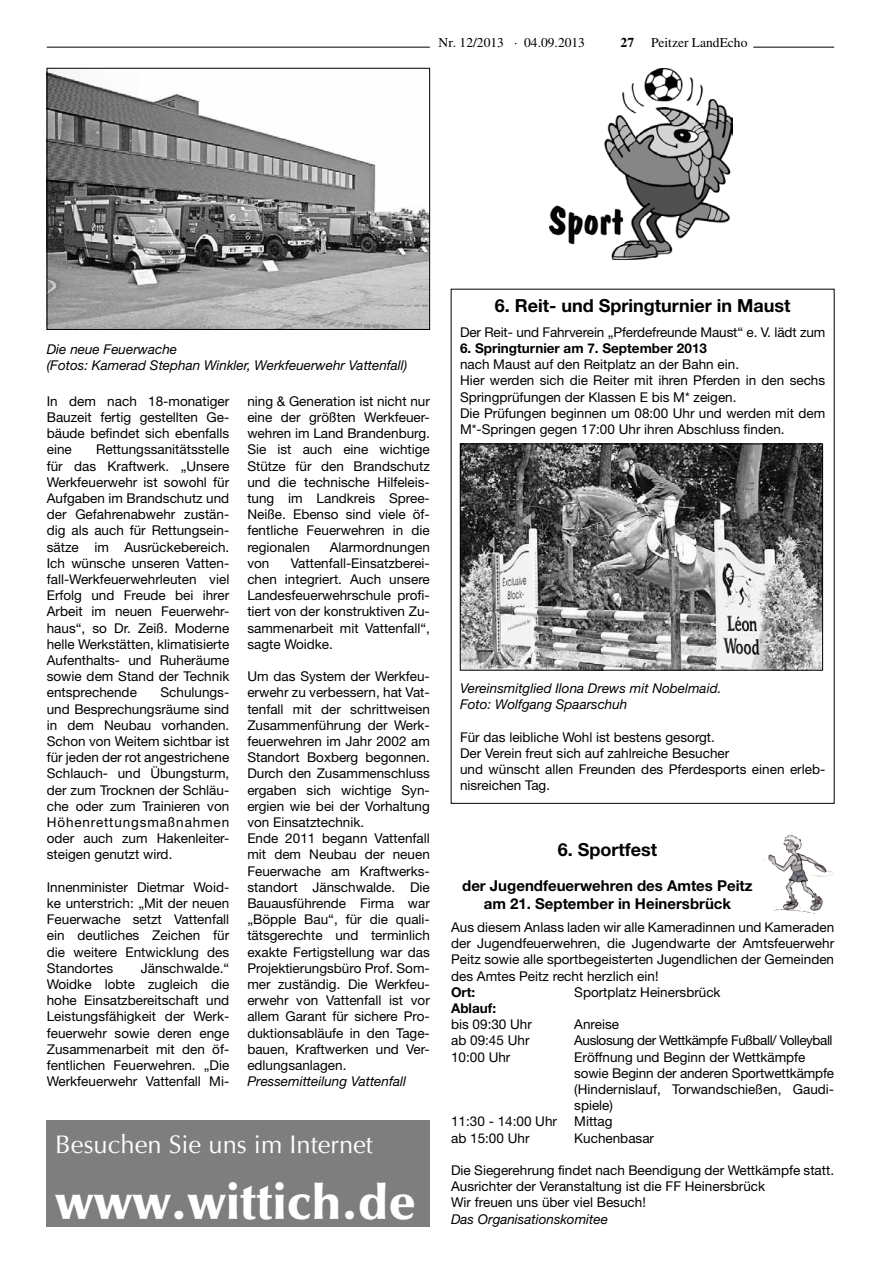
<style>
.page{position:relative;width:881px;height:1263px;background:#fff}
.page>*{position:absolute;margin:0;border:0;box-sizing:border-box;transform-origin:0 0}
.t1{font:900 49.5px "Optima LT";color:#fff}
.t2{font:25.5px "Optima LT";color:#fff}
.t3{font:700 18px "Helvetica Neue LT";color:#000}
.t4{font:700 15px/18px "Helvetica Neue LT";color:#000;text-align:center}
.t5{font:13.5px/16.2px "Helvetica Neue LT";color:#000;text-align:justify}
.t6{font:italic 13.5px/16.2px "Helvetica Neue LT";color:#000}
.t7{font:700 13.5px "Helvetica Neue LT";color:#000}
.t8{font:13.5px "Helvetica Neue LT";letter-spacing:-.03em;color:#000}
.t9{font:13.5px "Times LT";color:#000}
.s1{font-weight:700}
</style>
<div class="page">
<hr style="left:753px;top:47px;width:80px;height:1px;background:#000">
<hr style="left:47px;top:47px;width:382px;height:1px;background:#000">
<img style="left:49px;top:70px;width:378px;height:258px">
<div style="left:47px;top:68px;width:382px;height:262px;border:1px solid #000"></div>
<img style="left:462px;top:446px;width:358px;height:222px">
<div style="left:460px;top:444px;width:362px;height:226px;border:1px solid #000"></div>
<div style="left:47px;top:1120px;width:382px;height:107px;background:#7e7e7e"></div>
<img style="left:549px;top:68px;width:182px;height:191px">
<img style="left:768px;top:835px;width:24px;height:48px">
<p class="t9" style="left:438px;top:34px;width:148px">Nr. 12/2013 · 04.09.2013</p>
<p class="t9" style="left:620px;top:34px;width:128px"><span class="s1">27</span> Peitzer LandEcho</p>
<p class="t6" style="left:47px;top:341px;width:362px">Die neue Feuerwache<br>(Fotos: Kamerad Stephan Winkler, Werkfeuerwehr Vattenfall)</p>
<p class="t5" style="left:47px;top:393px;width:184px">In dem nach 18-monatiger Bauzeit fertig gestellten Ge&shy;bäude befindet sich ebenfalls eine</p>
<p class="t5" style="left:47px;top:441px;width:184px;text-indent:49px">Rettungssanitätsstelle für das Kraftwerk. „Unsere Werkfeuerwehr ist sowohl für Aufgaben im Brandschutz und der Gefahrenabwehr zustän&shy;dig als auch für Rettungsein&shy;sätze im Ausrückebereich.<br>Ich wünsche unseren Vatten&shy;fall-Werkfeuerwehrleuten viel Erfolg und Freude bei ihrer Arbeit im neuen Feuerwehr&shy;haus“, so Dr. Zeiß. Moderne helle Werkstätten, klimatisierte Aufenthalts- und Ruheräume sowie dem Stand der Technik entsprechende</p>
<p class="t5" style="left:47px;top:684px;width:184px;text-indent:114px">Schulungs&shy;und Besprechungsräume sind in dem Neubau vorhanden.<br>Schon von Weitem sichtbar ist für jeden der rot angestrichene Schlauch- und Übungsturm, der zum Trocknen der Schläu&shy;che oder zum Trainieren von Höhenrettungsmaßnahmen oder auch zum Hakenleiter&shy;steigen genutzt wird.</p>
<p class="t5" style="left:47px;top:879px;width:184px">Innenminister Dietmar Woid&shy;ke unterstrich: „Mit der neuen Feuerwache setzt Vattenfall ein deutliches Zeichen für die weitere Entwicklung des Standortes</p>
<p class="t5" style="left:47px;top:960px;width:184px;text-indent:94px">Jänschwalde.“ Woidke lobte zugleich die hohe Einsatzbereitschaft und Leistungsfähigkeit der Werk&shy;feuerwehr sowie deren enge Zusammenarbeit mit den öf&shy;fentlichen Feuerwehren. „Die Werkfeuerwehr Vattenfall Mi-</p>
<p class="t5" style="left:247px;top:393px;width:184px">ning &amp; Generation ist nicht nur eine der größten Werkfeuer&shy;wehren im Land Brandenburg.<br>Sie ist auch eine wichtige Stütze für den Brandschutz und die technische Hilfeleis&shy;tung im Landkreis Spree-Neiße. Ebenso sind viele öf&shy;fentliche Feuerwehren in die regionalen</p>
<p class="t5" style="left:329px;top:538px;width:102px">Alarmordnungen</p>
<p class="t5" style="left:247px;top:555px;width:184px;text-indent:43px">Vattenfall-Einsatzberei&shy;chen integriert. Auch unsere Landesfeuerwehrschule profi&shy;tiert von der konstruktiven Zu&shy;sammenarbeit mit Vattenfall“, sagte Woidke.</p>
<p class="t5" style="left:247px;top:668px;width:184px;text-align:left">Um das System der Werkfeu&shy;erwehr zu verbessern, hat Vat&shy;tenfall mit der schrittweisen<br>Zusammenführung der Werk&shy;feuerwehren im Jahr 2002 am<br>Standort Boxberg begonnen.<br>Durch den Zusammenschluss ergaben sich wichtige Syn&shy;ergien wie bei der Vorhaltung von Einsatztechnik.<br>Ende 2011 begann Vattenfall mit dem Neubau der neuen<br>Feuerwache am Kraftwerks&shy;standort Jänschwalde. Die<br>Bauausführende Firma war „Böpple Bau“, für die quali&shy;tätsgerechte und terminlich exakte Fertigstellung war das<br>Projektierungsbüro Prof. Som&shy;mer zuständig. Die Werkfeu&shy;erwehr von Vattenfall ist vor allem Garant für sichere Pro&shy;duktionsabläufe in den Tage&shy;bauen, Kraftwerken und Ver&shy;edlungsanlagen.</p>
<p class="t6" style="left:247px;top:1073px;width:160px">Pressemitteilung Vattenfall</p>
<p class="t5" style="left:247px;top:555px;width:24px">von</p>
<h2 class="t2" style="left:55px;top:1130px;width:319px">Besuchen Sie uns im Internet</h2>
<h1 class="t1" style="left:55px;top:1173px;width:362px">www.wittich.de</h1>
<h3 class="t3" style="left:494px;top:295px;width:297px">6. Reit- und Springturnier in Maust</h3>
<p class="t5" style="left:460px;top:324px;width:366px">Der Reit- und Fahrverein „Pferdefreunde Maust“ e. V. lädt zum</p>
<p class="t7" style="left:460px;top:340px;width:248px">6. Springturnier am 7. September 2013</p>
<p class="t5" style="left:460px;top:356px;width:366px;text-align:left">nach Maust auf den Reitplatz an der Bahn ein.<br>Hier werden sich die Reiter mit ihren Pferden in den sechs Springprüfungen der Klassen E bis M* zeigen.<br>Die Prüfungen beginnen um 08:00 Uhr und werden mit dem M*-Springen gegen 17:00 Uhr ihren Abschluss finden.</p>
<p class="t6" style="left:460px;top:680px;width:263px">Vereinsmitglied Ilona Drews mit Nobelmaid.<br>Foto: Wolfgang Spaarschuh</p>
<p class="t5" style="left:460px;top:729px;width:366px;text-align:left">Für das leibliche Wohl ist bestens gesorgt.<br>Der Verein freut sich auf zahlreiche Besucher<br>und wünscht allen Freunden des Pferdesports einen erleb&shy;nisreichen Tag.</p>
<h3 class="t3" style="left:557px;top:839px;width:101px">6. Sportfest</h3>
<p class="t4" style="left:462px;top:877px;width:292px">der Jugendfeuerwehren des Amtes Peitz am 21. September in Heinersbrück</p>
<p class="t5" style="left:451px;top:919px;width:384px">Aus diesem Anlass laden wir alle Kameradinnen und Kameraden der Jugendfeuerwehren, die Jugendwarte der Amtsfeuerwehr Peitz sowie alle sportbegeisterten Jugendlichen der Gemeinden des Amtes Peitz recht herzlich ein!</p>
<p class="t7" style="left:451px;top:984px;width:26px">Ort:</p>
<p class="t5" style="left:574px;top:984px;width:148px">Sportplatz Heinersbrück</p>
<p class="t7" style="left:451px;top:1000px;width:46px">Ablauf:</p>
<p class="t5" style="left:451px;top:1016px;width:82px">bis 09:30 Uhr</p>
<p class="t5" style="left:574px;top:1016px;width:46px">Anreise</p>
<p class="t5" style="left:451px;top:1032px;width:80px">ab 09:45 Uhr</p>
<p class="t8" style="left:574px;top:1032px;width:260px">Auslosung der Wettkämpfe Fußball/ Volleyball</p>
<p class="t5" style="left:451px;top:1048px;width:61px">10:00 Uhr</p>
<p class="t5" style="left:574px;top:1048px;width:261px;text-align:left">Eröffnung und Beginn der Wettkämpfe sowie Beginn der anderen Sportwettkämpfe (Hindernislauf, Torwandschießen, Gaudi&shy;spiele)</p>
<p class="t5" style="left:451px;top:1113px;width:107px">11:30 - 14:00 Uhr</p>
<p class="t5" style="left:574px;top:1113px;width:40px">Mittag</p>
<p class="t5" style="left:451px;top:1129px;width:80px">ab 15:00 Uhr</p>
<p class="t5" style="left:574px;top:1129px;width:81px">Kuchenbasar</p>
<p class="t5" style="left:451px;top:1162px;width:384px;text-align:left">Die Siegerehrung findet nach Beendigung der Wettkämpfe statt.<br>Ausrichter der Veranstaltung ist die FF Heinersbrück<br>Wir freuen uns über viel Besuch!</p>
<p class="t6" style="left:451px;top:1210px;width:158px">Das Organisationskomitee</p>
</div>
